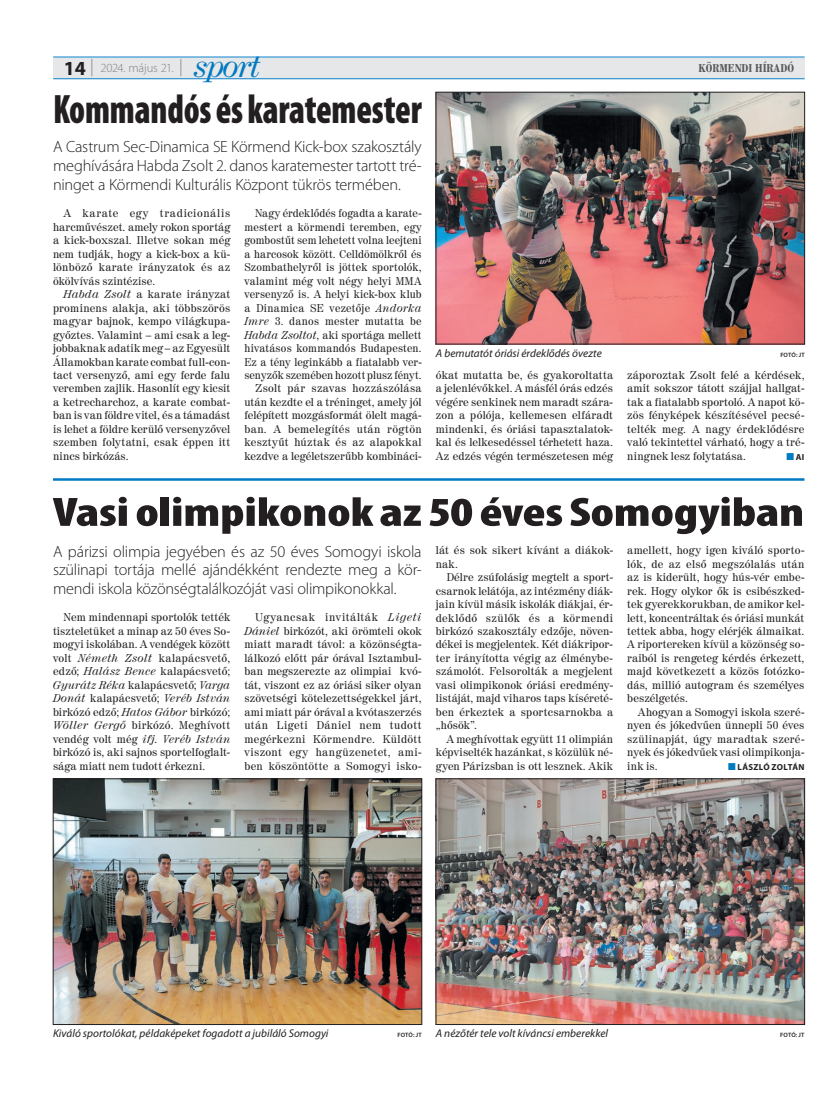
<style>
.page{position:relative;width:833px;height:1099px;background:#fff}
.page>*{position:absolute;margin:0;border:0;box-sizing:border-box;transform-origin:0 0}
.t1{font:900 condensed 41.25px "Myriad Pro";letter-spacing:-.005em;color:#231f20;scale:1.27 1}
.t2{font:900 condensed 41.25px "Myriad Pro";letter-spacing:-.005em;color:#231f20;scale:.86 1}
.t3{font:300 16.25px/18.8px "Myriad Pro";letter-spacing:-.015em;color:#231f20;text-align:justify}
.t4{font:300 12.5px "Myriad Pro";letter-spacing:-.015em;color:#808285}
.t5{font:11.25px/13.5px "Century 725 PFL";letter-spacing:.015em;color:#231f20;text-align:justify}
.t6{font:italic 11.25px "Myriad Pro";letter-spacing:.005em;color:#231f20}
.t7{font:700 11.25px "Century 725 Cn PFL";color:#57585a}
.t8{font:700 8.75px "Myriad Pro";letter-spacing:.03em;color:#231f20}
.t9{font:600 6.25px "Myriad Pro";letter-spacing:.02em;color:#231f20}
.s1{font-weight:700;font-size:20px;color:#231f20}
.s2{font-size:17.5px}
.s3{font-family:"Century 725 PFL";font-weight:400;font-style:italic;font-size:30px;color:#007ac2}
.s4{font-style:italic}
.s5{color:#007ac2}
</style>
<div class="page">
<div style="left:53px;top:58px;width:751px;height:20px;background:#e6e7e9"></div>
<hr style="left:53px;top:78px;width:751px;height:1px;background:#007ac2">
<hr style="left:53px;top:57px;width:751px;height:1px;background:#007ac2">
<hr style="left:53px;top:478px;width:751px;height:2px;background:#007ac2">
<img style="left:55px;top:780px;width:365px;height:242px">
<div style="left:53px;top:778px;width:369px;height:246px;border:1px solid #231f20"></div>
<img style="left:438px;top:780px;width:364px;height:242px">
<div style="left:436px;top:778px;width:368px;height:246px;border:1px solid #231f20"></div>
<img style="left:438px;top:94px;width:364px;height:248px">
<div style="left:436px;top:92px;width:368px;height:252px;border:1px solid #231f20"></div>
<p class="t4" style="left:64px;top:61px;width:199px"><span class="s1">14</span> <span class="s2">|</span> 2024. május 21. <span class="s2">|</span> <span class="s3">sport</span></p>
<p class="t7" style="left:698px;top:61px;width:97px">KÖRMENDI HÍRADÓ</p>
<h1 class="t2" style="left:53px;top:86px;width:430px">Kommandós és karatemester</h1>
<h2 class="t3" style="left:53px;top:138px;width:370px">A Castrum Sec-Dinamica SE Körmend Kick-box szakosztály meghívására Habda Zsolt 2. danos karatemester tartott tré&shy;ninget a Körmendi Kulturális Központ tükrös termében.</h2>
<p class="t5" style="left:53px;top:206px;width:179px;text-indent:11px">A karate egy tradicionális harcművészet. amely rokon sportág a kick-boxszal. Illetve sokan még nem tudják, hogy a kick-box a kü&shy;lönböző karate irányzatok és az ökölvívás szintézise.</p>
<p class="t5" style="left:53px;top:287px;width:179px;text-indent:11px"><span class="s4">Habda Zsolt</span> a karate irányzat prominens alakja, aki többszörös magyar bajnok, kempo világkupa&shy;győztes. Valamint – ami csak a leg&shy;jobbaknak adatik meg – az Egyesült Államokban karate combat full-con&shy;tact versenyző, ami egy ferde falu veremben zajlik. Hasonlít egy kicsit a ketrecharchoz, a karate combat&shy;ban is van földre vitel, és a támadást is lehet a földre kerülő versenyzővel szemben folytatni, csak éppen itt nincs birkózás.</p>
<p class="t5" style="left:244px;top:206px;width:179px;text-align:right">Nagy érdeklődés fogadta a karate&shy;mestert a körmendi teremben, egy gombostűt sem lehetett volna leejteni a harcosok között. Celldömölkről és Szombathelyről is jöttek sportolók, valamint még volt négy helyi MMA versenyző is. A helyi kick-box klub a Dinamica SE vezetője <span class="s4">Andorka Imre</span> 3. danos mester mutatta be <span class="s4">Habda Zsoltot</span>, aki sportága mellett hivatásos kommandós Budapesten.<br>Ez a tény leginkább a fiatalabb ver&shy;senyzők szemében hozott plusz fényt.<br>Zsolt pár szavas hozzászólása után kezdte el a tréninget, amely jól felépített mozgásformát ölelt magá&shy;ban. A bemelegítés után rögtön kesztyűt húztak és az alapokkal kezdve a legéletszerűbb kombináci-</p>
<p class="t6" style="left:436px;top:346px;width:167px">A bemutatót óriási érdeklődés övezte</p>
<p class="t9" style="left:780px;top:351px;width:26px">FOTÓ: JT</p>
<p class="t5" style="left:436px;top:368px;width:179px">ókat mutatta be, és gyakoroltatta a jelenlévőkkel. A másfél órás edzés végére senkinek nem maradt szára&shy;zon a pólója, kellemesen elfáradt mindenki, és óriási tapasztalatok&shy;kal és lelkesedéssel térhetett haza.<br>Az edzés végén természetesen még</p>
<p class="t5" style="left:627px;top:368px;width:179px">záporoztak Zsolt felé a kérdések, amit sokszor tátott szájjal hallgat&shy;tak a fiatalabb sportoló. A napot kö&shy;zös fényképek készítésével pecsé&shy;telték meg. A nagy érdeklődésre való tekintettel várható, hogy a tré&shy;ningnek lesz folytatása.</p>
<p class="t8" style="left:786px;top:451px;width:19px"><span class="s5">■</span>AI</p>
<h1 class="t1" style="left:53px;top:489px;width:593px">Vasi olimpikonok az 50 éves Somogyiban</h1>
<h2 class="t3" style="left:53px;top:542px;width:370px">A párizsi olimpia jegyében és az 50 éves Somogyi iskola szülinapi tortája mellé ajándékként rendezte meg a kör&shy;mendi iskola közönségtalálkozóját vasi olimpikonokkal.</h2>
<p class="t5" style="left:53px;top:610px;width:179px;text-indent:11px">Nem mindennapi sportolók tették tiszteletüket a minap az 50 éves So&shy;mogyi iskolában. A vendégek között volt <span class="s4">Németh Zsolt</span> kalapácsvető, edző; <span class="s4">Halász Bence</span> kalapácsvető; <span class="s4">Gyurátz Réka</span> kalapácsvető; <span class="s4">Varga Donát</span> kalapácsvető; <span class="s4">Veréb István </span>birkózó edző; <span class="s4">Hatos Gábor</span> birkózó; <span class="s4">Wöller Gergő</span> birkózó. Meghívott vendég volt még <span class="s4">ifj. Veréb István </span>birkózó is, aki sajnos sportelfoglalt&shy;sága miatt nem tudott érkezni.</p>
<p class="t5" style="left:244px;top:610px;width:179px;text-indent:11px">Ugyancsak invitálták <span class="s4">Ligeti Dániel</span> birkózót, aki örömteli okok miatt maradt távol: a közönségta&shy;lálkozó előtt pár órával Isztambul&shy;ban megszerezte az olimpiai kvó&shy;tát, viszont ez az óriási siker olyan szövetségi kötelezettségekkel járt, ami miatt pár órával a kvótaszerzés után Ligeti Dániel nem tudott megérkezni Körmendre. Küldött viszont egy hangüzenetet, ami&shy;ben köszöntötte a Somogyi isko-</p>
<p class="t5" style="left:436px;top:543px;width:179px">lát és sok sikert kívánt a diákok&shy;nak.</p>
<p class="t5" style="left:436px;top:570px;width:179px;text-indent:11px">Délre zsúfolásig megtelt a sport&shy;csarnok lelátója, az intézmény diák&shy;jain kívül másik iskolák diákjai, ér&shy;deklődő szülők és a körmendi birkózó szakosztály edzője, növen&shy;dékei is megjelentek. Két diákripor&shy;ter irányította végig az élménybe&shy;számolót. Felsorolták a megjelent vasi olimpikonok óriási eredmény&shy;listáját, majd viharos taps kíséreté&shy;ben érkeztek a sportcsarnokba a „hősök”.</p>
<p class="t5" style="left:436px;top:732px;width:179px;text-indent:11px">A meghívottak együtt 11 olimpián képviselték hazánkat, s közülük né&shy;gyen Párizsban is ott lesznek. Akik</p>
<p class="t5" style="left:627px;top:543px;width:179px">amellett, hogy igen kiváló sporto&shy;lók, de az első megszólalás után az is kiderült, hogy hús-vér embe&shy;rek. Hogy olykor ők is csibészked&shy;tek gyerekkorukban, de amikor kel&shy;lett, koncentráltak és óriási munkát tettek abba, hogy elérjék álmaikat.<br>A riportereken kívül a közönség so&shy;raiból is rengeteg kérdés érkezett, majd következett a közös fotózko&shy;dás, millió autogram és személyes beszélgetés.</p>
<p class="t5" style="left:627px;top:705px;width:179px;text-indent:11px">Ahogyan a Somogyi iskola szeré&shy;nyen és jókedvűen ünnepli 50 éves szülinapját, úgy maradtak szeré&shy;nyek és jókedvűek vasi olimpikonja&shy;ink is.</p>
<p class="t8" style="left:728px;top:761px;width:78px"><span class="s5">■</span> LÁSZLÓ ZOLTÁN</p>
<p class="t6" style="left:53px;top:1026px;width:277px">Kiváló sportolókat, példaképeket fogadott a jubiláló Somogyi</p>
<p class="t9" style="left:397px;top:1031px;width:26px">FOTÓ: JT</p>
<p class="t6" style="left:436px;top:1026px;width:174px">A nézőtér tele volt kíváncsi emberekkel</p>
<p class="t9" style="left:780px;top:1031px;width:26px">FOTÓ: JT</p>
</div>
